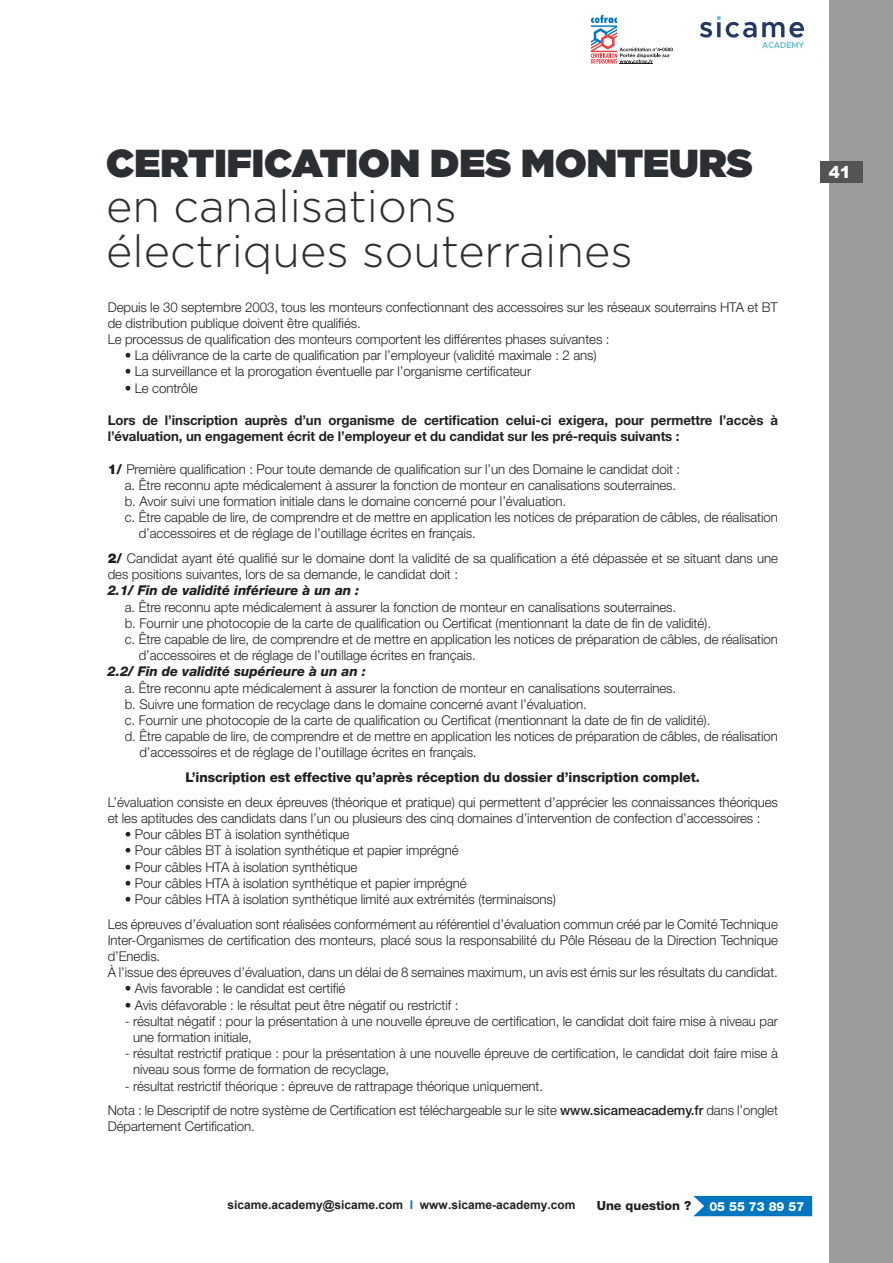
<style>
.page{position:relative;width:893px;height:1263px;background:#fff}
.page>*{position:absolute;margin:0;border:0;box-sizing:border-box;transform-origin:0 0}
.t1{font:300 45px/45px "Gotham";color:#2b2f31}
.t2{font:900 39px "Gotham";color:#2b2f31}
.t3{font:900 16.5px "Arial";color:#fff}
.t4{font:300 13.5px/16.2px "Helvetica Neue LT Std";letter-spacing:-.005em;color:#231f20}
.t5{font:700 13.5px/16.2px "Helvetica Neue LT Std";letter-spacing:-.005em;color:#231f20}
.t6{font:800 13.5px "Helvetica Neue LT Std";letter-spacing:-.005em;color:#231f20}
.t7{font:italic 800 13.5px "Helvetica Neue LT Std";letter-spacing:-.005em;color:#231f20}
.t8{font:800 12.6px "Helvetica Neue LT Std";color:#231f20}
.t9{font:800 12.6px "Helvetica Neue LT Std";color:#fff}
.t10{font:700 12px "Arial";color:#231f20}
.s1{font-weight:900}
.s2{font-weight:500}
.s3{color:#0076c0}
</style>
<div class="page">
<div style="left:829px;top:0;width:64px;height:1263px;background:#9a9c9d"></div>
<div style="left:820px;top:162px;width:43px;height:21px;background:#545452"></div>
<div style="left:693px;top:1196px;width:119px;height:20px;background:#0076c0"></div>
<svg style="left:591px;top:15px;width:82px;height:49px"></svg>
<hr style="left:619px;top:63px;width:34px;height:1px;background:#231f20">
<img style="left:700px;top:15px;width:119px;height:47px">
<h2 class="t2" style="left:106px;top:147px;width:648px">CERTIFICATION DES MONTEURS</h2>
<h1 class="t1" style="left:106px;top:187px;width:528px">en canalisations électriques souterraines</h1>
<p class="t4" style="left:108px;top:300px;width:672px">Depuis le 30 septembre 2003, tous les monteurs confectionnant des accessoires sur les réseaux souterrains HTA et BT de distribution publique doivent être qualifiés.<br>Le processus de qualification des monteurs comportent les différentes phases suivantes :</p>
<p class="t4" style="left:125px;top:348px;width:474px">• La délivrance de la carte de qualification par l’employeur (validité maximale : 2 ans)</p>
<p class="t4" style="left:125px;top:365px;width:408px">• La surveillance et la prorogation éventuelle par l’organisme certificateur</p>
<p class="t4" style="left:125px;top:381px;width:74px">• Le contrôle</p>
<p class="t5" style="left:108px;top:413px;width:672px">Lors de l’inscription auprès d’un organisme de certification celui-ci exigera, pour permettre l’accès à l’évaluation, un engagement écrit de l’employeur et du candidat sur les pré-requis suivants :</p>
<p class="t4" style="left:108px;top:462px;width:574px"><span class="s1">1/</span> Première qualification : Pour toute demande de qualification sur l’un des Domaine le candidat doit :</p>
<p class="t4" style="left:125px;top:478px;width:553px">a. Être reconnu apte médicalement à assurer la fonction de monteur en canalisations souterraines.</p>
<p class="t4" style="left:125px;top:494px;width:443px">b. Avoir suivi une formation initiale dans le domaine concerné pour l’évaluation.</p>
<p class="t4" style="left:125px;top:510px;width:655px">c. Être capable de lire, de comprendre et de mettre en application les notices de préparation de câbles, de réalisation</p>
<p class="t4" style="left:139px;top:527px;width:339px">d’accessoires et de réglage de l’outillage écrites en français.</p>
<p class="t4" style="left:108px;top:551px;width:672px"><span class="s1">2/</span> Candidat ayant été qualifié sur le domaine dont la validité de sa qualification a été dépassée et se situant dans une des positions suivantes, lors de sa demande, le candidat doit :</p>
<p class="t7" style="left:108px;top:583px;width:253px">2.1/ Fin de validité inférieure à un an :</p>
<p class="t4" style="left:125px;top:600px;width:553px">a. Être reconnu apte médicalement à assurer la fonction de monteur en canalisations souterraines.</p>
<p class="t4" style="left:125px;top:616px;width:588px">b. Fournir une photocopie de la carte de qualification ou Certificat (mentionnant la date de fin de validité).</p>
<p class="t4" style="left:125px;top:632px;width:655px">c. Être capable de lire, de comprendre et de mettre en application les notices de préparation de câbles, de réalisation</p>
<p class="t4" style="left:139px;top:648px;width:339px">d’accessoires et de réglage de l’outillage écrites en français.</p>
<p class="t7" style="left:108px;top:664px;width:260px">2.2/ Fin de validité supérieure à un an :</p>
<p class="t4" style="left:125px;top:681px;width:553px">a. Être reconnu apte médicalement à assurer la fonction de monteur en canalisations souterraines.</p>
<p class="t4" style="left:125px;top:697px;width:464px">b. Suivre une formation de recyclage dans le domaine concerné avant l’évaluation.</p>
<p class="t4" style="left:125px;top:713px;width:587px">c. Fournir une photocopie de la carte de qualification ou Certificat (mentionnant la date de fin de validité).</p>
<p class="t4" style="left:125px;top:729px;width:655px">d. Être capable de lire, de comprendre et de mettre en application les notices de préparation de câbles, de réalisation</p>
<p class="t4" style="left:139px;top:746px;width:339px">d’accessoires et de réglage de l’outillage écrites en français.</p>
<p class="t6" style="left:185px;top:769px;width:516px">L’inscription est effective qu’après réception du dossier d’inscription complet.</p>
<p class="t4" style="left:108px;top:795px;width:672px">L’évaluation consiste en deux épreuves (théorique et pratique) qui permettent d’apprécier les connaissances théoriques et les aptitudes des candidats dans l’un ou plusieurs des cinq domaines d’intervention de confection d’accessoires :</p>
<p class="t4" style="left:125px;top:827px;width:226px">• Pour câbles BT à isolation synthétique</p>
<p class="t4" style="left:125px;top:844px;width:335px">• Pour câbles BT à isolation synthétique et papier imprégné</p>
<p class="t4" style="left:125px;top:860px;width:234px">• Pour câbles HTA à isolation synthétique</p>
<p class="t4" style="left:125px;top:876px;width:343px">• Pour câbles HTA à isolation synthétique et papier imprégné</p>
<p class="t4" style="left:108px;top:888px;width:672px;line-height:24.8px;text-indent:17px">• Pour câbles HTA à isolation synthétique limité aux extrémités (terminaisons)<br>Les épreuves d’évaluation sont réalisées conformément au référentiel d’évaluation commun créé par le Comité Technique</p>
<p class="t4" style="left:108px;top:933px;width:672px">Inter-Organismes de certification des monteurs, placé sous la responsabilité du Pôle Réseau de la Direction Technique d’Enedis.<br>À l’issue des épreuves d’évaluation, dans un délai de 8 semaines maximum, un avis est émis sur les résultats du candidat.</p>
<p class="t4" style="left:125px;top:982px;width:222px">• Avis favorable : le candidat est certifié</p>
<p class="t4" style="left:125px;top:998px;width:335px">• Avis défavorable : le résultat peut être négatif ou restrictif :</p>
<p class="t4" style="left:133px;top:1014px;width:646px;text-indent:-8px">- résultat négatif : pour la présentation à une nouvelle épreuve de certification, le candidat doit faire mise à niveau par une formation initiale,</p>
<p class="t4" style="left:133px;top:1046px;width:646px;text-indent:-8px">- résultat restrictif pratique : pour la présentation à une nouvelle épreuve de certification, le candidat doit faire mise à niveau sous forme de formation de recyclage,</p>
<p class="t4" style="left:108px;top:1075px;width:672px;line-height:24.8px;text-indent:17px">- résultat restrictif théorique : épreuve de rattrapage théorique uniquement.<br>Nota : le Descriptif de notre système de Certification est téléchargeable sur le site <span class="s2">www.sicameacademy.fr</span> dans l’onglet</p>
<p class="t4" style="left:108px;top:1120px;width:149px">Département Certification.</p>
<p class="t3" style="left:829px;top:160px;width:24px">41</p>
<p class="t10" style="left:227px;top:1197px;width:349px">sicame.academy@sicame.com <span class="s3">I</span> www.sicame-academy.com</p>
<p class="t8" style="left:597px;top:1198px;width:96px">Une question ?</p>
<p class="t9" style="left:709px;top:1200px;width:96px">05 55 73 89 57</p>
</div>
